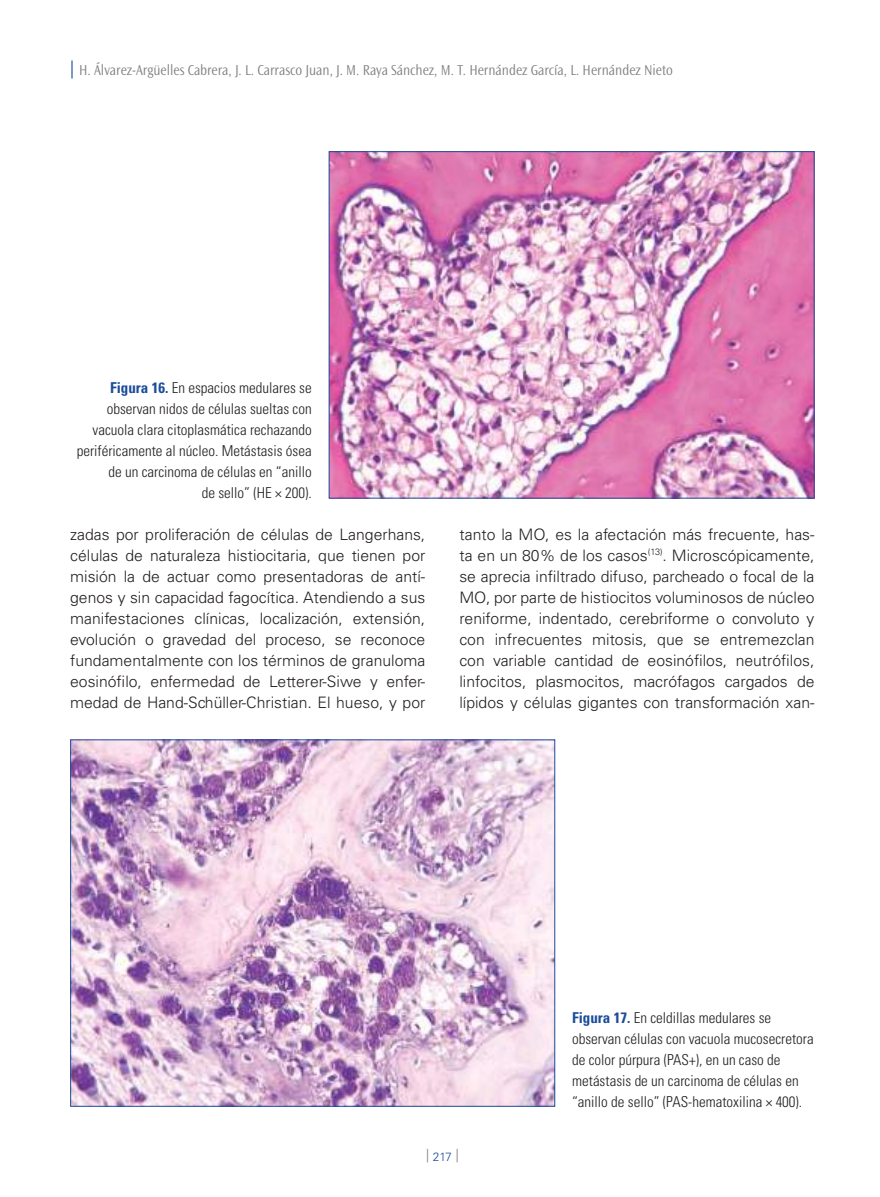
<style>
.page{position:relative;width:880px;height:1197px;background:#fff}
.page>*{position:absolute;margin:0;border:0;box-sizing:border-box;transform-origin:0 0}
.t1{font:300 15.75px/21px "Univers LT Std";color:#241f1f;text-align:justify}
.t2{font:300 condensed 15px/21px "Univers LT Std";color:#241f1f}
.t3{font:300 15px "Ocean Sans Std";color:#7d7c7e;scale:.9 1}
.t4{font:300 12px "Univers LT Std";color:#1b4c99}
.s1{font-family:"Univers LT Std";font-size:18px;color:#1b4c99}
.s2{font-weight:700;color:#1b4c99}
.s3{font-size:13.5px;color:#7d7c7e}
</style>
<div class="page">
<img style="left:72px;top:741px;width:481px;height:363px">
<img style="left:331px;top:153px;width:481px;height:343px">
<p class="t3" style="left:70px;top:62px;width:671px"><span class="s1">|</span> H. Álvarez-Argüelles Cabrera, J. L. Carrasco Juan, J. M. Raya Sánchez, M. T. Hernández García, L. Hernández Nieto</p>
<p class="t2" style="left:77px;top:377px;width:236px;text-align:right"><span class="s2">Figura 16.</span> En espacios medulares se observan nidos de células sueltas con vacuola clara citoplasmática rechazando periféricamente al núcleo. Metástasis ósea de un carcinoma de células en “anillo<br>de sello” (HE × 200).</p>
<p class="t1" style="left:70px;top:523px;width:357px">zadas por proliferación de células de Langerhans, células de naturaleza histiocitaria, que tienen por misión la de actuar como presentadoras de antí&shy;genos y sin capacidad fagocítica. Atendiendo a sus manifestaciones clínicas, localización, extensión, evolución o gravedad del proceso, se reconoce fundamentalmente con los términos de granuloma eosinófilo, enfermedad de Letterer-Siwe y enfer&shy;medad de Hand-Schüller-Christian. El hueso, y por</p>
<p class="t1" style="left:459px;top:523px;width:357px">tanto la MO, es la afectación más frecuente, has&shy;ta en un 80% de los casos<sup>(13)</sup>. Microscópicamente, se aprecia infiltrado difuso, parcheado o focal de la MO, por parte de histiocitos voluminosos de núcleo reniforme, indentado, cerebriforme o convoluto y con infrecuentes mitosis, que se entremezclan con variable cantidad de eosinófilos, neutrófilos, linfocitos, plasmocitos, macrófagos cargados de lípidos y células gigantes con transformación xan-</p>
<p class="t4" style="left:426px;top:1149px;width:34px"><span class="s3">|</span> 217 <span class="s3">|</span></p>
<p class="t2" style="left:572px;top:1007px;width:243px"><span class="s2">Figura 17.</span> En celdillas medulares se observan células con vacuola mucosecretora de color púrpura (PAS+), en un caso de metástasis de un carcinoma de células en “anillo de sello” (PAS-hematoxilina × 400).</p>
</div>
